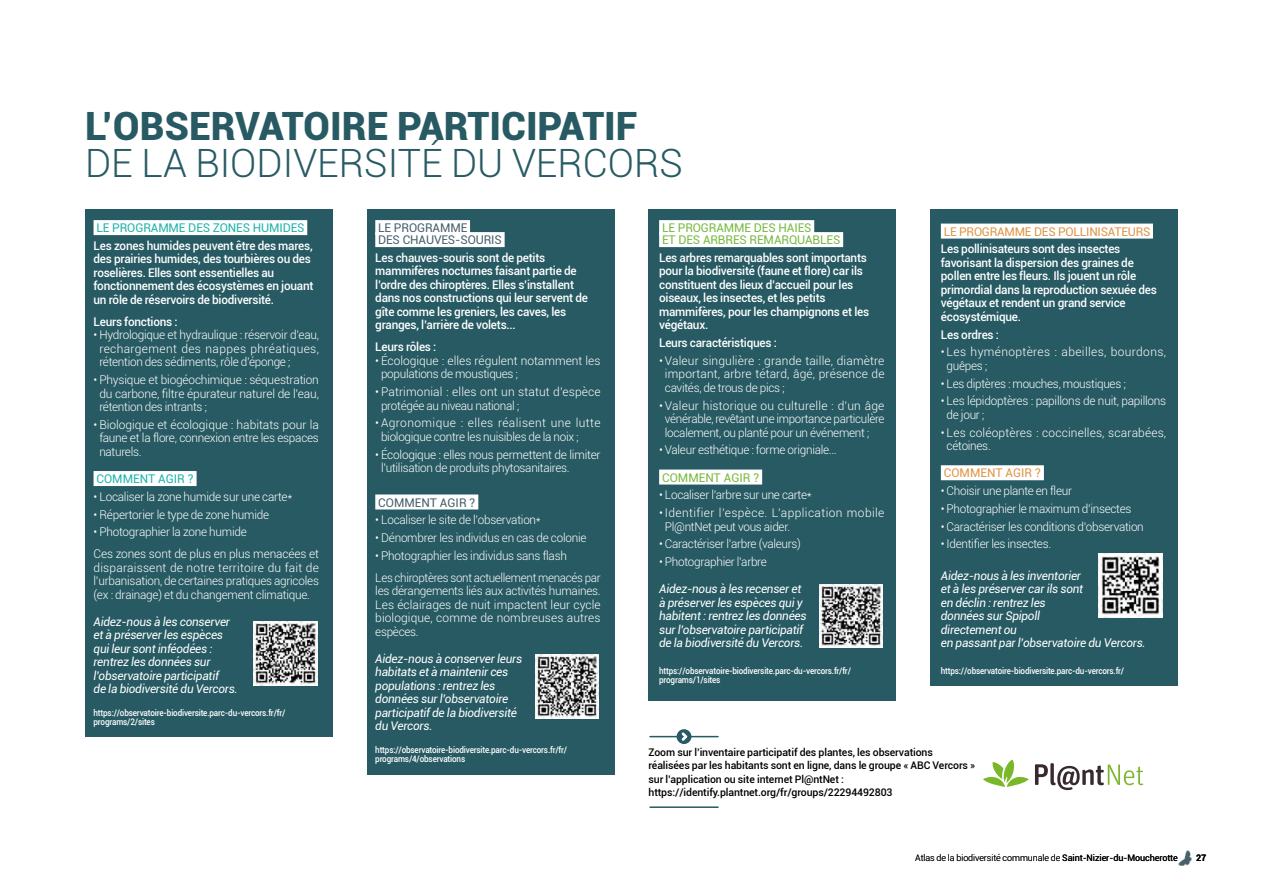
<style>
.page{position:relative;width:1263px;height:893px;background:#fff}
.page>*{position:absolute;margin:0;border:0;box-sizing:border-box;transform-origin:0 0}
.t1{font:900 39px "Roboto";color:#275a63}
.t2{font:300 39px "Roboto";color:#275a63}
.t3{font:300 12px/13.5px "Roboto";letter-spacing:-.02em;color:#fff;text-align:justify}
.t4{font:500 12px/13.5px "Roboto";letter-spacing:-.02em;color:#fff}
.t5{font:italic 12px/13.5px "Roboto";letter-spacing:-.02em;color:#fff}
.t6{font:300 12px/13.5px "Roboto";letter-spacing:.01em;color:#fff}
.t7{font:300 12px/13.5px "Roboto";letter-spacing:.03em;color:#fff}
.t8{font:300 12px/13.5px "Roboto";color:#fff}
.t9{font:12px/12px "Roboto";letter-spacing:-.01em;color:#79b942}
.t10{font:12px/12px "Roboto";letter-spacing:-.01em;color:#47606c}
.t11{font:12px "Roboto";letter-spacing:-.01em;color:#20b3aa}
.t12{font:12px "Roboto";letter-spacing:-.02em;color:#de9545}
.t13{font:12px "Roboto";color:#de9545}
.t14{font:500 10.5px/13.5px "Roboto";letter-spacing:-.01em;color:#000}
.t15{font:500 9px/9px "Roboto";letter-spacing:-.02em;color:#fff;scale:.9 1}
.t16{font:300 9px "Roboto";letter-spacing:-.01em;color:#000}
.t17{font:700 9px "Roboto";color:#000}
.s1{font-weight:400}
</style>
<div class="page">
<img style="left:1178px;top:850px;width:14px;height:16px">
<svg style="left:1035px;top:763px;width:108px;height:27px"></svg>
<svg style="left:983px;top:760px;width:46px;height:27px"></svg>
<div style="left:85px;top:209px;width:248px;height:527px;background:#275a63"></div>
<div style="left:94px;top:220px;width:213px;height:15px;background:#fff"></div>
<div style="left:94px;top:471px;width:103px;height:15px;background:#fff"></div>
<img style="left:253px;top:621px;width:64px;height:64px">
<div style="left:367px;top:209px;width:247px;height:566px;background:#275a63"></div>
<div style="left:375px;top:220px;width:95px;height:15px;background:#fff"></div>
<div style="left:375px;top:232px;width:130px;height:15px;background:#fff"></div>
<div style="left:375px;top:494px;width:103px;height:15px;background:#fff"></div>
<img style="left:535px;top:655px;width:64px;height:63px">
<div style="left:648px;top:209px;width:248px;height:491px;background:#275a63"></div>
<div style="left:659px;top:220px;width:155px;height:15px;background:#fff"></div>
<div style="left:659px;top:232px;width:184px;height:15px;background:#fff"></div>
<div style="left:659px;top:470px;width:103px;height:15px;background:#fff"></div>
<img style="left:819px;top:584px;width:64px;height:64px">
<div style="left:930px;top:209px;width:248px;height:477px;background:#275a63"></div>
<div style="left:941px;top:224px;width:212px;height:15px;background:#fff"></div>
<div style="left:941px;top:465px;width:103px;height:15px;background:#fff"></div>
<img style="left:1099px;top:553px;width:63px;height:64px">
<hr style="left:650px;top:736px;width:68px;height:1px;background:#275a63">
<hr style="left:650px;top:806px;width:68px;height:2px;background:#275a63">
<svg style="left:677px;top:729px;width:14px;height:15px"></svg>
<h1 class="t1" style="left:85px;top:98px;width:554px">L’OBSERVATOIRE PARTICIPATIF</h1>
<h1 class="t2" style="left:85px;top:136px;width:599px">DE LA BIODIVERSITÉ DU VERCORS</h1>
<p class="t11" style="left:96px;top:219px;width:210px">LE PROGRAMME DES ZONES HUMIDES</p>
<p class="t4" style="left:94px;top:238px;width:222px">Les zones humides peuvent être des mares, des prairies humides, des tourbières ou des roselières. Elles sont essentielles au fonctionnement des écosystèmes en jouant un rôle de réservoirs de biodiversité.</p>
<p class="t4" style="left:94px;top:314px;width:86px">Leurs fonctions :</p>
<p class="t3" style="left:99px;top:328px;width:221px;text-indent:-6px">• Hydrologique et hydraulique : réservoir d’eau, rechargement des nappes phréatiques, rétention des sédiments, rôle d’éponge ;</p>
<p class="t3" style="left:99px;top:373px;width:221px;text-indent:-6px">• Physique et biogéochimique : séquestration du carbone, filtre épurateur naturel de l’eau, rétention des intrants ;</p>
<p class="t3" style="left:99px;top:417px;width:221px;text-indent:-6px">• Biologique et écologique : habitats pour la faune et la flore, connexion entre les espaces naturels.</p>
<p class="t11" style="left:97px;top:470px;width:99px">COMMENT AGIR ?</p>
<p class="t3" style="left:94px;top:489px;width:200px">• Localiser la zone humide sur une carte*</p>
<p class="t3" style="left:94px;top:507px;width:177px">• Répertorier le type de zone humide</p>
<p class="t3" style="left:94px;top:521px;width:227px;line-height:22px">• Photographier la zone humide<br>Ces zones sont de plus en plus menacées et</p>
<p class="t3" style="left:94px;top:560px;width:227px">disparaissent de notre territoire du fait de l’urbanisation, de certaines pratiques agricoles (ex : drainage) et du changement climatique.</p>
<p class="t5" style="left:94px;top:614px;width:146px">Aidez-nous à les conserver et à préserver les espèces qui leur sont inféodées : rentrez les données sur l’observatoire participatif<br>de la biodiversité du Vercors.</p>
<p class="t15" style="left:94px;top:708px;width:215px">https://observatoire-biodiversite.parc-du-vercors.fr/fr/ programs/2/sites</p>
<p class="t10" style="left:378px;top:221px;width:125px">LE PROGRAMME<br>DES CHAUVES-SOURIS</p>
<p class="t4" style="left:375px;top:250px;width:214px">Les chauves-souris sont de petits mammifères nocturnes faisant partie de l’ordre des chiroptères. Elles s’installent dans nos constructions qui leur servent de gîte comme les greniers, les caves, les granges, l’arrière de volets...</p>
<p class="t4" style="left:375px;top:340px;width:63px">Leurs rôles :</p>
<p class="t8" style="left:381px;top:353px;width:221px;text-indent:-6px">• Écologique : elles régulent notamment les populations de moustiques ;</p>
<p class="t6" style="left:381px;top:385px;width:221px;text-indent:-6px">• Patrimonial : elles ont un statut d’espèce protégée au niveau national ;</p>
<p class="t3" style="left:381px;top:416px;width:221px;text-indent:-6px">• Agronomique : elles réalisent une lutte biologique contre les nuisibles de la noix ;</p>
<p class="t3" style="left:381px;top:447px;width:221px;text-indent:-6px">• Écologique : elles nous permettent de limiter l’utilisation de produits phytosanitaires.</p>
<p class="t10" style="left:378px;top:496px;width:99px">COMMENT AGIR ?</p>
<p class="t3" style="left:375px;top:513px;width:167px">• Localiser le site de l’observation*</p>
<p class="t3" style="left:375px;top:531px;width:213px">• Dénombrer les individus en cas de colonie</p>
<p class="t3" style="left:375px;top:544px;width:227px;line-height:22px">• Photographier les individus sans flash<br>Les chiroptères sont actuellement menacés par</p>
<p class="t3" style="left:375px;top:584px;width:227px">les dérangements liés aux activités humaines.<br>Les éclairages de nuit impactent leur cycle biologique, comme de nombreuses autres espèces.</p>
<p class="t5" style="left:375px;top:651px;width:148px">Aidez-nous à conserver leurs habitats et à maintenir ces populations : rentrez les données sur l’observatoire participatif de la biodiversité du Vercors.</p>
<p class="t15" style="left:375px;top:745px;width:215px">https://observatoire-biodiversite.parc-du-vercors.fr/fr/ programs/4/observations</p>
<p class="t9" style="left:662px;top:221px;width:180px">LE PROGRAMME DES HAIES<br>ET DES ARBRES REMARQUABLES</p>
<p class="t4" style="left:659px;top:250px;width:212px">Les arbres remarquables sont importants pour la biodiversité (faune et flore) car ils constituent des lieux d’accueil pour les oiseaux, les insectes, et les petits mammifères, pour les champignons et les végétaux.</p>
<p class="t4" style="left:659px;top:336px;width:119px">Leurs caractéristiques :</p>
<p class="t3" style="left:665px;top:353px;width:221px;text-indent:-6px">• Valeur singulière : grande taille, diamètre important, arbre tétard, âgé, présence de cavités, de trous de pics ;</p>
<p class="t3" style="left:665px;top:398px;width:221px;text-indent:-6px">• Valeur historique ou culturelle : d’un âge vénérable, revêtant une importance particulère localement, ou planté pour un événement ;</p>
<p class="t3" style="left:659px;top:443px;width:179px">• Valeur esthétique : forme origniale...</p>
<p class="t9" style="left:662px;top:471px;width:99px">COMMENT AGIR ?</p>
<p class="t3" style="left:659px;top:488px;width:154px">• Localiser l’arbre sur une carte*</p>
<p class="t7" style="left:665px;top:506px;width:221px;text-indent:-6px">• Identifier l’espèce. L’application mobile<br>Pl@ntNet peut vous aider.</p>
<p class="t3" style="left:659px;top:537px;width:143px">• Caractériser l’arbre (valeurs)</p>
<p class="t3" style="left:659px;top:555px;width:109px">• Photographier l’arbre</p>
<p class="t5" style="left:659px;top:582px;width:149px">Aidez-nous à les recenser et à préserver les espèces qui y habitent : rentrez les données sur l’observatoire participatif de la biodiversité du Vercors.</p>
<p class="t15" style="left:659px;top:666px;width:215px">https://observatoire-biodiversite.parc-du-vercors.fr/fr/ programs/1/sites</p>
<p class="t12" style="left:944px;top:223px;width:208px">LE PROGRAMME DES POLLINISATEURS</p>
<p class="t4" style="left:941px;top:242px;width:218px">Les pollinisateurs sont des insectes favorisant la dispersion des graines de pollen entre les fleurs. Ils jouent un rôle primordial dans la reproduction sexuée des végétaux et rendent un grand service écosystémique.</p>
<p class="t4" style="left:941px;top:327px;width:60px">Les ordres :</p>
<p class="t7" style="left:947px;top:345px;width:221px;text-indent:-6px">• Les hyménoptères : abeilles, bourdons, guêpes ;</p>
<p class="t3" style="left:941px;top:376px;width:186px">• Les diptères : mouches, moustiques ;</p>
<p class="t3" style="left:947px;top:394px;width:221px;text-indent:-6px">• Les lépidoptères : papillons de nuit, papillons de jour ;</p>
<p class="t6" style="left:947px;top:425px;width:221px;text-indent:-6px">• Les coléoptères : coccinelles, scarabées, cétoines.</p>
<p class="t13" style="left:944px;top:465px;width:99px">COMMENT AGIR ?</p>
<p class="t3" style="left:941px;top:484px;width:133px">• Choisir une plante en fleur</p>
<p class="t3" style="left:941px;top:501px;width:192px">• Photographier le maximum d’insectes</p>
<p class="t3" style="left:941px;top:519px;width:204px">• Caractériser les conditions d’observation</p>
<p class="t3" style="left:941px;top:537px;width:112px">• Identifier les insectes.</p>
<p class="t5" style="left:941px;top:568px;width:206px">Aidez-nous à les inventorier<br>et à les préserver car ils sont<br>en déclin : rentrez les<br>données sur Spipoll<br>directement ou<br>en passant par l’observatoire du Vercors.</p>
<p class="t15" style="left:941px;top:666px;width:205px">https://observatoire-biodiversite.parc-du-vercors.fr/</p>
<p class="t14" style="left:648px;top:745px;width:328px">Zoom sur l’inventaire participatif des plantes, les observations réalisées par les habitants sont en ligne, dans le groupe « ABC Vercors » sur l’application ou site internet Pl@ntNet : https://identify.plantnet.org/fr/groups/22294492803</p>
<p class="t16" style="left:915px;top:852px;width:264px">Atlas de la biodiversité communale de <span class="s1">Saint-Nizier-du-Moucherotte</span></p>
<p class="t17" style="left:1196px;top:852px;width:12px">27</p>
</div>
